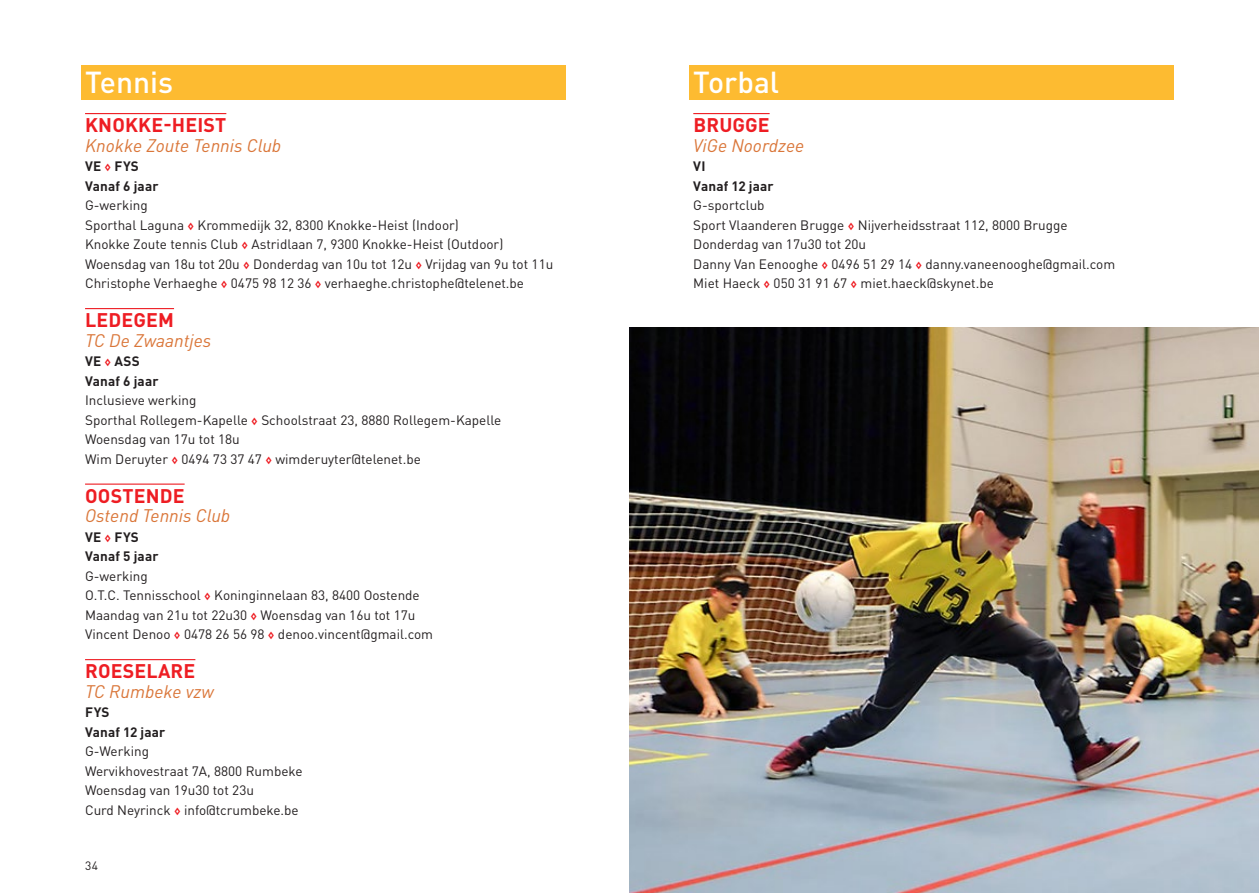
<style>
.page{position:relative;width:1259px;height:893px;background:#fff}
.page>*{position:absolute;margin:0;border:0;box-sizing:border-box;transform-origin:0 0}
._1_Sport{font:500 30px "DINOT";color:#fff}
._2_gemeente{font:700 19.5px "DINOT";letter-spacing:.01em;color:#ee1d23}
._3_club{font:italic 18px "DINOT";color:#da7639}
._6_body{font:13.5px "DINOT";color:#231f20}
._4_vetjes{font:700 13.5px "DINOT";letter-spacing:.01em;color:#231f20}
.t1{font:12px "DINOT";color:#231f20}
.s1{font-size:10.5px;color:#ee1d23}
.s2{font-weight:700;font-size:10.5px;color:#ee1d23}
</style>
<div class="page">
<div style="left:689px;top:66px;width:485px;height:34px;background:#fdbb31"></div>
<hr style="left:693px;top:113px;width:76px;height:1px;background:#ee1d23">
<div style="left:81px;top:66px;width:485px;height:34px;background:#fdbb31"></div>
<hr style="left:85px;top:113px;width:141px;height:1px;background:#ee1d23">
<hr style="left:85px;top:308px;width:89px;height:1px;background:#ee1d23">
<hr style="left:85px;top:484px;width:100px;height:1px;background:#ee1d23">
<hr style="left:85px;top:659px;width:110px;height:1px;background:#ee1d23">
<img style="left:629px;top:327px;width:630px;height:566px">
<p class="_1_Sport" style="left:85px;top:62px;width:89px">Tennis</p>
<p class="_2_gemeente" style="left:85px;top:112px;width:143px">KNOKKE-HEIST</p>
<p class="_3_club" style="left:85px;top:133px;width:198px">Knokke Zoute Tennis Club</p>
<p class="_4_vetjes" style="left:85px;top:157px;width:55px">VE <span class="s1">◊</span> FYS</p>
<p class="_4_vetjes" style="left:85px;top:176px;width:75px">Vanaf 6 jaar</p>
<p class="_6_body" style="left:85px;top:196px;width:64px">G-werking</p>
<p class="_6_body" style="left:85px;top:215px;width:375px">Sporthal Laguna <span class="s2">◊</span> Krommedijk 32, 8300 Knokke-Heist (Indoor)</p>
<p class="_6_body" style="left:85px;top:235px;width:420px">Knokke Zoute tennis Club <span class="s2">◊</span> Astridlaan 7, 9300 Knokke-Heist (Outdoor)</p>
<p class="_6_body" style="left:85px;top:254px;width:470px">Woensdag van 18u tot 20u <span class="s2">◊</span> Donderdag van 10u tot 12u <span class="s2">◊</span> Vrijdag van 9u tot 11u</p>
<p class="_6_body" style="left:85px;top:274px;width:440px">Christophe Verhaeghe <span class="s2">◊</span> 0475 98 12 36 <span class="s2">◊</span> verhaeghe.christophe@telenet.be</p>
<p class="_2_gemeente" style="left:85px;top:307px;width:90px">LEDEGEM</p>
<p class="_3_club" style="left:85px;top:328px;width:128px">TC De Zwaantjes</p>
<p class="_4_vetjes" style="left:85px;top:352px;width:56px">VE <span class="s1">◊</span> ASS</p>
<p class="_4_vetjes" style="left:85px;top:371px;width:75px">Vanaf 6 jaar</p>
<p class="_6_body" style="left:85px;top:391px;width:113px">Inclusieve werking</p>
<p class="_6_body" style="left:85px;top:410px;width:418px">Sporthal Rollegem-Kapelle <span class="s2">◊</span> Schoolstraat 23, 8880 Rollegem-Kapelle</p>
<p class="_6_body" style="left:85px;top:430px;width:156px">Woensdag van 17u tot 18u</p>
<p class="_6_body" style="left:85px;top:449px;width:337px">Wim Deruyter <span class="s2">◊</span> 0494 73 37 47 <span class="s2">◊</span> wimderuyter@telenet.be</p>
<p class="_2_gemeente" style="left:85px;top:482px;width:101px">OOSTENDE</p>
<p class="_3_club" style="left:85px;top:503px;width:147px">Ostend Tennis Club</p>
<p class="_4_vetjes" style="left:85px;top:527px;width:55px">VE <span class="s1">◊</span> FYS</p>
<p class="_4_vetjes" style="left:85px;top:547px;width:75px">Vanaf 5 jaar</p>
<p class="_6_body" style="left:85px;top:566px;width:64px">G-werking</p>
<p class="_6_body" style="left:85px;top:586px;width:336px">O.T.C. Tennisschool <span class="s2">◊</span> Koninginnelaan 83, 8400 Oostende</p>
<p class="_6_body" style="left:85px;top:605px;width:332px">Maandag van 21u tot 22u30 <span class="s2">◊</span> Woensdag van 16u tot 17u</p>
<p class="_6_body" style="left:85px;top:625px;width:350px">Vincent Denoo <span class="s2">◊</span> 0478 26 56 98 <span class="s2">◊</span> denoo.vincent@gmail.com</p>
<p class="_2_gemeente" style="left:85px;top:658px;width:112px">ROESELARE</p>
<p class="_3_club" style="left:85px;top:679px;width:130px">TC Rumbeke vzw</p>
<p class="_4_vetjes" style="left:85px;top:703px;width:26px">FYS</p>
<p class="_4_vetjes" style="left:85px;top:722px;width:82px">Vanaf 12 jaar</p>
<p class="_6_body" style="left:85px;top:742px;width:65px">G-Werking</p>
<p class="_6_body" style="left:85px;top:761px;width:219px">Wervikhovestraat 7A, 8800 Rumbeke</p>
<p class="_6_body" style="left:85px;top:781px;width:170px">Woensdag van 19u30 tot 23u</p>
<p class="_6_body" style="left:85px;top:800px;width:215px">Curd Neyrinck <span class="s2">◊</span> info@tcrumbeke.be</p>
<p class="t1" style="left:85px;top:857px;width:15px">34</p>
<p class="_1_Sport" style="left:693px;top:62px;width:87px">Torbal</p>
<p class="_2_gemeente" style="left:693px;top:112px;width:78px">BRUGGE</p>
<p class="_3_club" style="left:693px;top:133px;width:112px">ViGe Noordzee</p>
<p class="_4_vetjes" style="left:693px;top:157px;width:14px">VI</p>
<p class="_4_vetjes" style="left:693px;top:176px;width:82px">Vanaf 12 jaar</p>
<p class="_6_body" style="left:693px;top:196px;width:73px">G-sportclub</p>
<p class="_6_body" style="left:693px;top:215px;width:376px">Sport Vlaanderen Brugge <span class="s2">◊</span> Nijverheidsstraat 112, 8000 Brugge</p>
<p class="_6_body" style="left:693px;top:235px;width:174px">Donderdag van 17u30 tot 20u</p>
<p class="_6_body" style="left:693px;top:254px;width:423px">Danny Van Eenooghe <span class="s2">◊</span> 0496 51 29 14 <span class="s2">◊</span> danny.vaneenooghe@gmail.com</p>
<p class="_6_body" style="left:693px;top:274px;width:302px">Miet Haeck <span class="s2">◊</span> 050 31 91 67 <span class="s2">◊</span> miet.haeck@skynet.be</p>
</div>
